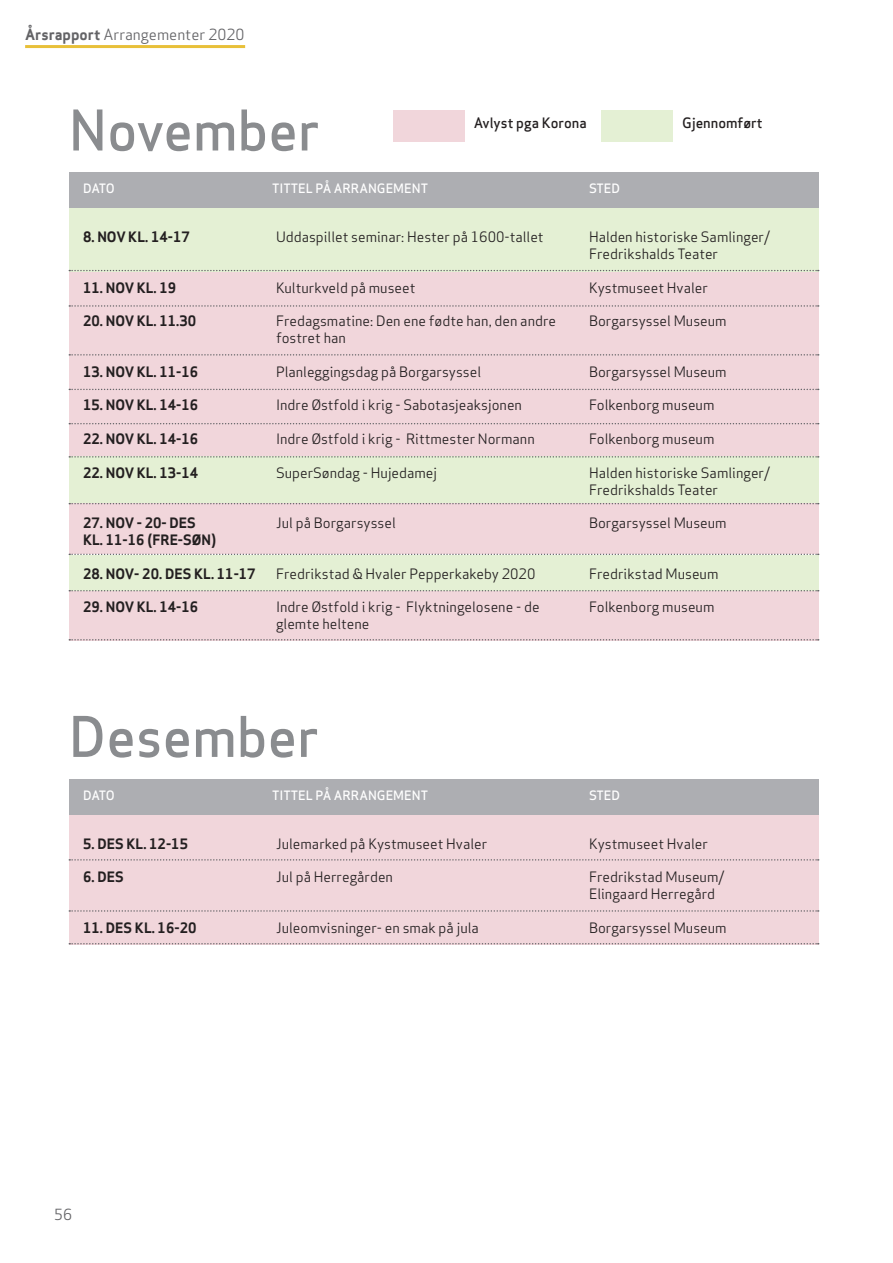
<style>
.page{position:relative;width:893px;height:1263px;background:#fff}
.page>*{position:absolute;margin:0;border:0;box-sizing:border-box;transform-origin:0 0}
.t1{font:500 54.75px "Apex Sans";color:#8a8c8f}
.t2{font:15px "Apex Sans";color:#636366}
.t3{font:13.95px/16.8px "Apex Sans";color:#231f20}
.t4{font:700 13.95px/16.8px "Apex Sans";color:#231f20}
.t5{font:500 13.95px "Apex Sans";color:#231f20}
.t6{font:500 12.6px "Apex Sans";color:#fff}
.s1{font-weight:700}
</style>
<div class="page">
<div style="left:69px;top:271px;width:749px;height:185px;background:#f1d6db"></div>
<div style="left:69px;top:503px;width:749px;height:51px;background:#f1d6db"></div>
<div style="left:69px;top:577px;width:749px;height:63px;background:#f1d6db"></div>
<div style="left:69px;top:555px;width:749px;height:35px;background:#e4f0d4"></div>
<div style="left:69px;top:456px;width:749px;height:47px;background:#e4f0d4"></div>
<div style="left:69px;top:208px;width:749px;height:63px;background:#e4f0d4"></div>
<div style="left:69px;top:814px;width:749px;height:130px;background:#f1d6db"></div>
<svg style="left:69px;top:859px;width:750px;height:1px"></svg>
<svg style="left:69px;top:305px;width:750px;height:2px"></svg>
<svg style="left:69px;top:354px;width:750px;height:2px"></svg>
<svg style="left:69px;top:270px;width:750px;height:1px"></svg>
<svg style="left:69px;top:910px;width:750px;height:2px"></svg>
<svg style="left:69px;top:389px;width:750px;height:1px"></svg>
<svg style="left:69px;top:423px;width:750px;height:1px"></svg>
<svg style="left:69px;top:456px;width:750px;height:2px"></svg>
<svg style="left:69px;top:554px;width:750px;height:1px"></svg>
<svg style="left:69px;top:503px;width:750px;height:1px"></svg>
<svg style="left:69px;top:590px;width:750px;height:1px"></svg>
<svg style="left:69px;top:639px;width:750px;height:1px"></svg>
<svg style="left:69px;top:943px;width:750px;height:1px"></svg>
<div style="left:69px;top:173px;width:749px;height:35px;background:#adaeb2"></div>
<div style="left:69px;top:779px;width:749px;height:35px;background:#adaeb2"></div>
<div style="left:393px;top:110px;width:72px;height:32px;background:#f1d6db"></div>
<div style="left:601px;top:110px;width:72px;height:32px;background:#e4f0d4"></div>
<hr style="left:25px;top:45px;width:220px;height:3px;background:#e8c039">
<p class="t2" style="left:25px;top:22px;width:221px"><span class="s1">Årsrapport</span> Arrangementer 2020</p>
<p class="t1" style="left:69px;top:82px;width:253px">November</p>
<p class="t6" style="left:83px;top:178px;width:33px">DATO</p>
<p class="t6" style="left:272px;top:178px;width:158px">TITTEL PÅ ARRANGEMENT</p>
<p class="t5" style="left:474px;top:111px;width:114px">Avlyst pga Korona</p>
<p class="t5" style="left:682px;top:111px;width:82px">Gjennomført</p>
<p class="t6" style="left:589px;top:178px;width:33px">STED</p>
<p class="t4" style="left:83px;top:228px;width:108px">8. NOV KL. 14-17</p>
<p class="t4" style="left:83px;top:279px;width:95px">11. NOV KL. 19</p>
<p class="t4" style="left:83px;top:313px;width:115px">20. NOV KL. 11.30</p>
<p class="t4" style="left:83px;top:363px;width:117px">13. NOV KL. 11-16</p>
<p class="t4" style="left:83px;top:397px;width:117px">15. NOV KL. 14-16</p>
<p class="t4" style="left:83px;top:430px;width:117px">22. NOV KL. 14-16</p>
<p class="t4" style="left:83px;top:464px;width:117px">22. NOV KL. 13-14</p>
<p class="t4" style="left:83px;top:514px;width:135px">27. NOV - 20- DES<br>KL. 11-16 (FRE-SØN)</p>
<p class="t4" style="left:83px;top:565px;width:174px">28. NOV- 20. DES KL. 11-17</p>
<p class="t4" style="left:83px;top:599px;width:117px">29. NOV KL. 14-16</p>
<p class="t3" style="left:276px;top:227px;width:269px">Uddaspillet seminar: Hester på 1600-tallet</p>
<p class="t3" style="left:276px;top:278px;width:141px">Kulturkveld på museet</p>
<p class="t3" style="left:276px;top:311px;width:282px">Fredagsmatine: Den ene fødte han, den andre fostret han</p>
<p class="t3" style="left:276px;top:362px;width:207px">Planleggingsdag på Borgarsyssel</p>
<p class="t3" style="left:276px;top:395px;width:248px">Indre Østfold i krig - Sabotasjeaksjonen</p>
<p class="t3" style="left:276px;top:429px;width:260px">Indre Østfold i krig - Rittmester Normann</p>
<p class="t3" style="left:276px;top:463px;width:163px">SuperSøndag - Hujedamej</p>
<p class="t3" style="left:276px;top:513px;width:121px">Jul på Borgarsyssel</p>
<p class="t3" style="left:276px;top:564px;width:261px">Fredrikstad &amp; Hvaler Pepperkakeby 2020</p>
<p class="t3" style="left:276px;top:597px;width:265px">Indre Østfold i krig - Flyktningelosene - de glemte heltene</p>
<p class="t1" style="left:69px;top:688px;width:252px">Desember</p>
<p class="t6" style="left:83px;top:784px;width:33px">DATO</p>
<p class="t4" style="left:83px;top:835px;width:107px">5. DES KL. 12-15</p>
<p class="t4" style="left:83px;top:868px;width:42px">6. DES</p>
<p class="t4" style="left:83px;top:919px;width:115px">11. DES KL. 16-20</p>
<p class="t6" style="left:272px;top:784px;width:158px">TITTEL PÅ ARRANGEMENT</p>
<p class="t3" style="left:276px;top:834px;width:213px">Julemarked på Kystmuseet Hvaler</p>
<p class="t3" style="left:276px;top:867px;width:119px">Jul på Herregården</p>
<p class="t3" style="left:276px;top:918px;width:204px">Juleomvisninger- en smak på jula</p>
<p class="t3" style="left:589px;top:227px;width:182px">Halden historiske Samlinger/<br>Fredrikshalds Teater</p>
<p class="t3" style="left:589px;top:278px;width:120px">Kystmuseet Hvaler</p>
<p class="t3" style="left:589px;top:311px;width:139px">Borgarsyssel Museum</p>
<p class="t3" style="left:589px;top:362px;width:139px">Borgarsyssel Museum</p>
<p class="t3" style="left:589px;top:395px;width:127px">Folkenborg museum</p>
<p class="t3" style="left:589px;top:429px;width:127px">Folkenborg museum</p>
<p class="t3" style="left:589px;top:463px;width:182px">Halden historiske Samlinger/<br>Fredrikshalds Teater</p>
<p class="t3" style="left:589px;top:513px;width:139px">Borgarsyssel Museum</p>
<p class="t3" style="left:589px;top:564px;width:131px">Fredrikstad Museum</p>
<p class="t3" style="left:589px;top:597px;width:127px">Folkenborg museum</p>
<p class="t6" style="left:589px;top:784px;width:33px">STED</p>
<p class="t3" style="left:589px;top:834px;width:120px">Kystmuseet Hvaler</p>
<p class="t3" style="left:589px;top:867px;width:137px">Fredrikstad Museum/<br>Elingaard Herregård</p>
<p class="t3" style="left:589px;top:918px;width:139px">Borgarsyssel Museum</p>
<p class="t2" style="left:54px;top:1202px;width:19px">56</p>
</div>
